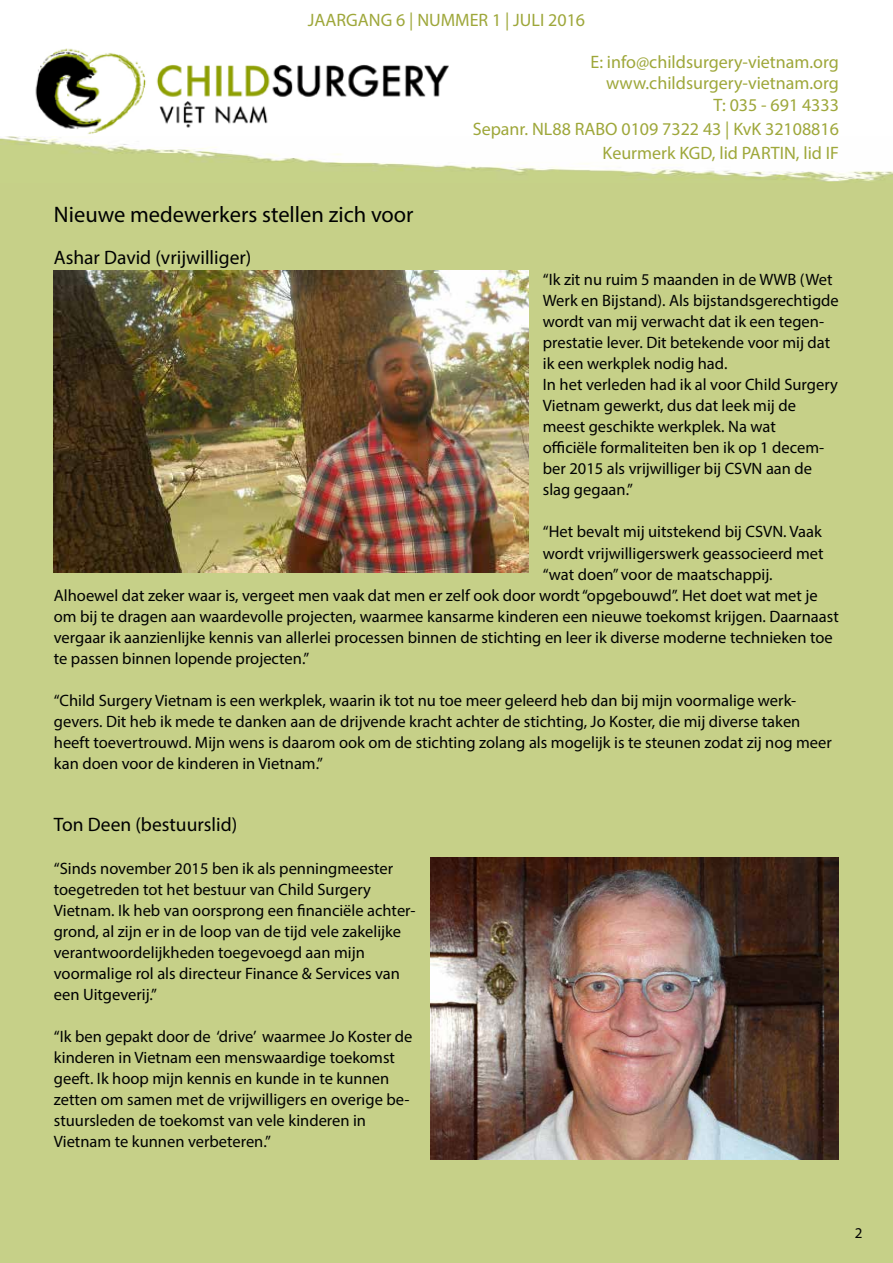
<style>
.page{position:relative;width:893px;height:1263px;background:#fff}
.page>*{position:absolute;margin:0;border:0;box-sizing:border-box;transform-origin:0 0}
.t1{font:22.5px "Myriad Pro";color:#000101}
.t2{font:19.5px "Myriad Pro";color:#000101}
.t3{font:18px/21.6px "Myriad Pro";color:#9ea73a;text-align:right}
.t4{font:16.5px/21px "Myriad Pro";color:#000101}
.t5{font:15px "Myriad Pro";color:#000101}
</style>
<div class="page">
<div style="left:0;top:137px;width:893px;height:1126px;background:#c6d088"></div>
<img style="left:35px;top:48px;width:414px;height:86px">
<img style="left:0;top:136px;width:893px;height:46px">
<img style="left:54px;top:271px;width:475px;height:301px">
<img style="left:430px;top:858px;width:409px;height:301px">
<p class="t3" style="left:308px;top:9px;width:279px">JAARGANG 6 | NUMMER 1 | JULI 2016</p>
<h1 class="t1" style="left:54px;top:201px;width:361px">Nieuwe medewerkers stellen zich voor</h1>
<p class="t2" style="left:54px;top:246px;width:199px">Ashar David (vrijwilliger)</p>
<p class="t3" style="left:590px;top:50px;width:250px">E: info@childsurgery-vietnam.org www.childsurgery-vietnam.org<br>T: 035 - 691 4333</p>
<p class="t3" style="left:473px;top:116px;width:368px;line-height:24px">Sepanr. NL88 RABO 0109 7322 43 | KvK 32108816<br>Keurmerk KGD, lid PARTIN, lid IF</p>
<p class="t4" style="left:543px;top:269px;width:297px">“Ik zit nu ruim 5 maanden in de WWB (Wet Werk en Bijstand). Als bijstandsgerechtigde wordt van mij verwacht dat ik een tegen&shy;prestatie lever. Dit betekende voor mij dat ik een werkplek nodig had.<br>In het verleden had ik al voor Child Surgery Vietnam gewerkt, dus dat leek mij de meest geschikte werkplek. Na wat<br>officiële formaliteiten ben ik op 1 decem&shy;ber 2015 als vrijwilliger bij CSVN aan de slag gegaan.”</p>
<p class="t4" style="left:543px;top:521px;width:280px">“Het bevalt mij uitstekend bij CSVN. Vaak</p>
<p class="t4" style="left:543px;top:542px;width:282px">wordt vrijwilligerswerk geassocieerd met</p>
<p class="t4" style="left:543px;top:563px;width:231px">“wat doen” voor de maatschappij.</p>
<p class="t4" style="left:54px;top:584px;width:765px">Alhoewel dat zeker waar is, vergeet men vaak dat men er zelf ook door wordt “opgebouwd”. Het doet wat met je</p>
<p class="t4" style="left:54px;top:605px;width:786px">om bij te dragen aan waardevolle projecten, waarmee kansarme kinderen een nieuwe toekomst krijgen. Daarnaast</p>
<p class="t4" style="left:54px;top:626px;width:780px">vergaar ik aanzienlijke kennis van allerlei processen binnen de stichting en leer ik diverse moderne technieken toe</p>
<p class="t4" style="left:54px;top:647px;width:257px">te passen binnen lopende projecten.”</p>
<p class="t4" style="left:54px;top:689px;width:779px">“Child Surgery Vietnam is een werkplek, waarin ik tot nu toe meer geleerd heb dan bij mijn voormalige werk&shy;gevers. Dit heb ik mede te danken aan de drijvende kracht achter de stichting, Jo Koster, die mij diverse taken heeft toevertrouwd. Mijn wens is daarom ook om de stichting zolang als mogelijk is te steunen zodat zij nog meer kan doen voor de kinderen in Vietnam.”</p>
<p class="t2" style="left:54px;top:813px;width:185px">Ton Deen (bestuurslid)</p>
<p class="t4" style="left:54px;top:857px;width:363px">“Sinds november 2015 ben ik als penningmeester toegetreden tot het bestuur van Child Surgery Vietnam. Ik heb van oorsprong een financiële achter&shy;grond, al zijn er in de loop van de tijd vele zakelijke verantwoordelijkheden toegevoegd aan mijn voormalige rol als directeur Finance &amp; Services van een Uitgeverij.”</p>
<p class="t4" style="left:54px;top:1025px;width:360px">“Ik ben gepakt door de ‘drive’ waarmee Jo Koster de kinderen in Vietnam een menswaardige toekomst geeft. Ik hoop mijn kennis en kunde in te kunnen zetten om samen met de vrijwilligers en overige be&shy;stuursleden de toekomst van vele kinderen in Vietnam te kunnen verbeteren.”</p>
<p class="t5" style="left:855px;top:1224px;width:9px">2</p>
</div>
